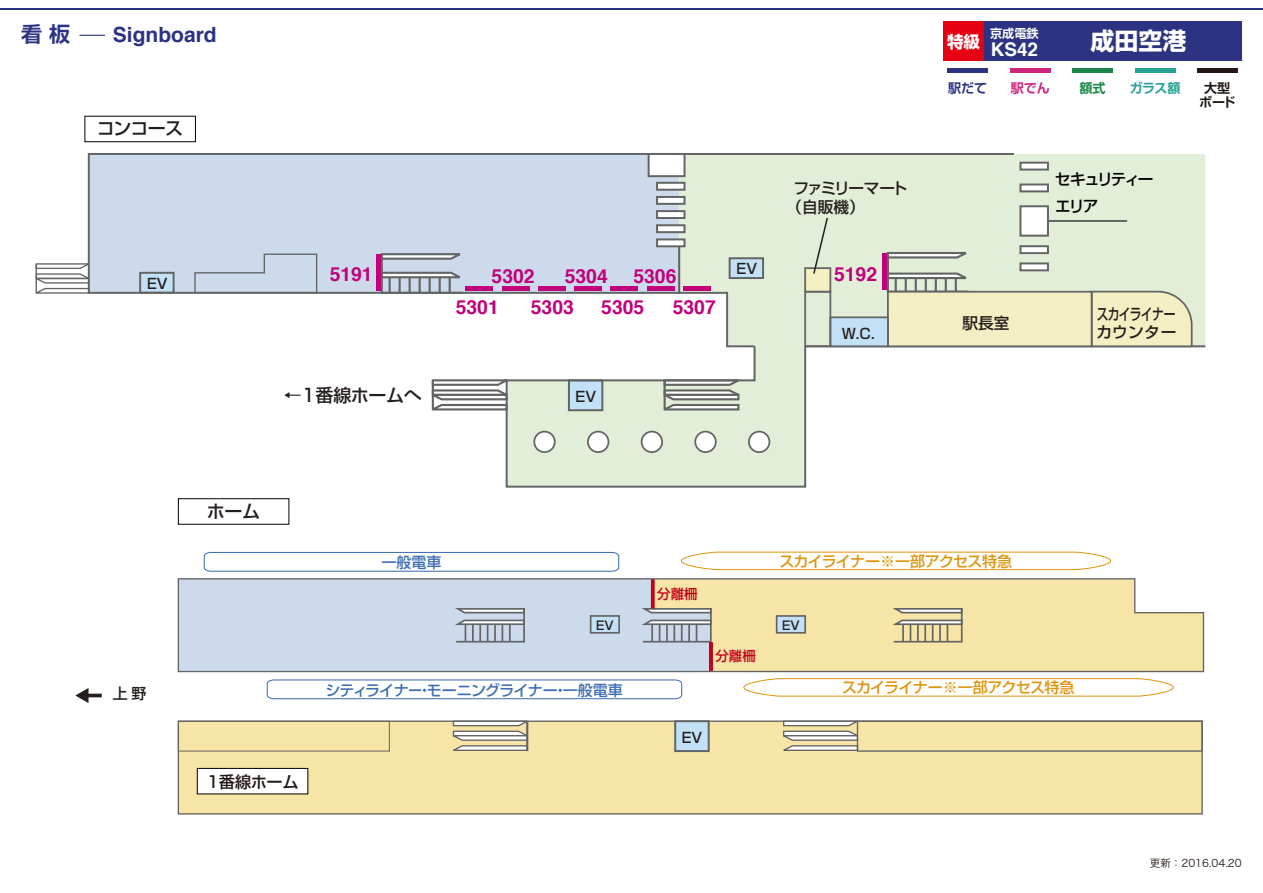
<style>
.page{position:relative;width:1263px;height:893px;background:#fff}
.page>*{position:absolute;margin:0;border:0;box-sizing:border-box;transform-origin:0 0}
.t1{font:700 24px "Shin Go Pro";color:#fff}
.t2{font:700 21px "Helvetica";color:#2b3382}
.t3{font:700 21px "Shin Go Pro De";color:#2b3382}
.t4{font:700 19.35px/30.9px "Helvetica";color:#c2007b}
.t5{font:700 18.9px "Helvetica";color:#fff}
.t6{font:500 18px "Shin Go Pro";letter-spacing:-.03em;color:#241e1c}
.t7{font:700 16.5px "Shin Go Pro";color:#fff}
.t8{font:500 16.2px "Shin Go Pro";letter-spacing:-.03em;color:#231815}
.t9{font:500 15.6px/18.8px "Shin Go Pro";letter-spacing:-.095em;color:#241e1c}
.t10{font:500 15.6px/17.7px "Shin Go Pro";letter-spacing:-.01em;color:#241e1c;scale:.75 1}
.t11{font:500 15.6px/26.4px "Shin Go Pro";letter-spacing:-.12em;color:#000}
.t12{font:500 15.6px "Shin Go Pro";letter-spacing:-.01em;color:#241e1c}
.t13{font:500 15px "Shin Go Pro";letter-spacing:-.045em;color:#dd960f}
.t14{font:500 15px "Shin Go Pro";letter-spacing:-.025em;color:#3e6eb4}
.t15{font:500 14.85px "Shin Go Pro";color:#241e1c}
.t16{font:500 14.25px "Shin Go Pro";color:#241e1c}
.t17{font:500 13.5px "Shin Go Pro";color:#c50018}
.t18{font:700 13.05px/13.8px "Shin Go Pro De";color:#231815;text-align:center}
.t19{font:700 13.05px "Shin Go Pro De";color:#27a095}
.t20{font:700 13.05px "Shin Go Pro De";color:#ce257d}
.t21{font:700 13.05px "Shin Go Pro De";color:#2b3382}
.t22{font:700 13.05px "Shin Go Pro De";color:#1c8648}
.t23{font:500 12.15px "Shin Go Pro";color:#241e1c}
.t24{font:700 12.15px "Shin Go Pro De";color:#fff}
.t25{font:10.5px "Hira Kaku Pro W3";color:#231815}
</style>
<div class="page">
<div style="left:178px;top:721px;width:1024px;height:93px;background:#f7e4a7"></div>
<svg style="left:266px;top:679px;width:417px;height:21px"></svg>
<svg style="left:203px;top:551px;width:417px;height:21px"></svg>
<svg style="left:743px;top:678px;width:431px;height:19px"></svg>
<svg style="left:680px;top:551px;width:432px;height:20px"></svg>
<svg style="left:177px;top:578px;width:474px;height:95px;background:#c7d4e4"></svg>
<svg style="left:651px;top:578px;width:554px;height:95px;background:#ebdcab"></svg>
<div style="left:681px;top:154px;width:524px;height:191px;background:#e2eed8"></div>
<svg style="left:681px;top:153px;width:335px;height:25px;background:#d7e2ce"></svg>
<hr style="left:805px;top:345px;width:400px;height:2px;background:#636464">
<div style="left:87px;top:153px;width:594px;height:141px;background:#ccdaeb"></div>
<div style="left:139px;top:272px;width:36px;height:22px;background:#c2e0f6;border:2px solid #636464"></div>
<svg style="left:194px;top:253px;width:124px;height:41px;background:#c1cddd"></svg>
<div style="left:656px;top:182px;width:29px;height:9px;background:#fff;border:2px solid #636464"></div>
<div style="left:648px;top:153px;width:37px;height:24px;background:#fff;border:2px solid #636464"></div>
<div style="left:656px;top:196px;width:29px;height:9px;background:#fff;border:2px solid #636464"></div>
<div style="left:656px;top:210px;width:29px;height:9px;background:#fff;border:2px solid #636464"></div>
<div style="left:1019px;top:162px;width:30px;height:9px;background:#fff;border:2px solid #636464"></div>
<div style="left:1019px;top:183px;width:30px;height:9px;background:#fff;border:2px solid #636464"></div>
<div style="left:1019px;top:205px;width:30px;height:32px;background:#fff;border:2px solid #636464"></div>
<div style="left:674px;top:720px;width:36px;height:32px;background:#c2e0f6;border:2px solid #636464"></div>
<svg style="left:783px;top:722px;width:74px;height:30px"></svg>
<svg style="left:452px;top:722px;width:77px;height:30px"></svg>
<div style="left:178px;top:720px;width:1025px;height:95px;border:1px solid #636464"></div>
<div style="left:857px;top:720px;width:346px;height:32px;border:1px solid #636464"></div>
<div style="left:178px;top:721px;width:212px;height:30px;border:1px solid #636464"></div>
<hr style="left:526px;top:721px;width:2px;height:30px;background:#636464">
<svg style="left:35px;top:262px;width:56px;height:32px"></svg>
<hr style="left:377px;top:255px;width:4px;height:36px;background:#c2007b">
<svg style="left:75px;top:688px;width:27px;height:15px"></svg>
<div style="left:197px;top:768px;width:111px;height:26px;background:#fff;border:1px solid #050001"></div>
<div style="left:178px;top:498px;width:111px;height:27px;background:#fff;border:1px solid #050001"></div>
<div style="left:85px;top:116px;width:111px;height:26px;background:#fff;border:1px solid #050001"></div>
<svg style="left:380px;top:216px;width:813px;height:272px"></svg>
<hr style="left:0;top:9px;width:1263px;height:1px;background:#2b3382">
<svg style="left:79px;top:35px;width:26px;height:1px"></svg>
<div style="left:943px;top:21px;width:41px;height:40px;background:#e50012"></div>
<div style="left:984px;top:21px;width:258px;height:40px;background:#2b3382"></div>
<div style="left:1010px;top:68px;width:41px;height:5px;background:#ce257d"></div>
<div style="left:947px;top:68px;width:41px;height:5px;background:#2b3382"></div>
<div style="left:1072px;top:68px;width:41px;height:5px;background:#1c8648"></div>
<div style="left:1135px;top:68px;width:41px;height:5px;background:#27a095"></div>
<div style="left:1197px;top:68px;width:41px;height:5px;background:#231815"></div>
<p class="t3" style="left:21px;top:17px;width:50px">看 板</p>
<p class="t2" style="left:113px;top:18px;width:105px">Signboard</p>
<p class="t6" style="left:97px;top:114px;width:88px">コンコース</p>
<p class="t16" style="left:147px;top:272px;width:22px">EV</p>
<p class="t9" style="left:786px;top:177px;width:122px;text-indent:7px">ファミリーマート（自販機）</p>
<p class="t16" style="left:737px;top:257px;width:22px">EV</p>
<p class="t4" style="left:330px;top:259px;width:45px">5191</p>
<p class="t4" style="left:834px;top:259px;width:45px">5192</p>
<p class="t4" style="left:456px;top:292px;width:45px">5301</p>
<p class="t4" style="left:673px;top:261px;width:45px;text-indent:-39px">5306<br>5307</p>
<p class="t4" style="left:531px;top:261px;width:45px;text-indent:-39px">5302<br>5303</p>
<p class="t4" style="left:601px;top:261px;width:45px;text-indent:-36px">5304<br>5305</p>
<p class="t6" style="left:284px;top:380px;width:139px">←１番線ホームへ</p>
<p class="t16" style="left:576px;top:385px;width:22px">EV</p>
<p class="t16" style="left:842px;top:322px;width:35px">W.C.</p>
<p class="t24" style="left:990px;top:23px;width:50px">京成電鉄</p>
<p class="t7" style="left:947px;top:29px;width:34px">特級</p>
<p class="t1" style="left:1090px;top:22px;width:97px">成田空港</p>
<p class="t5" style="left:991px;top:34px;width:49px">KS42</p>
<p class="t21" style="left:948px;top:77px;width:41px">駅だて</p>
<p class="t22" style="left:1079px;top:77px;width:28px">額式</p>
<p class="t19" style="left:1130px;top:77px;width:52px">ガラス額</p>
<p class="t18" style="left:1199px;top:80px;width:38px">大型ボード</p>
<p class="t20" style="left:1011px;top:77px;width:41px">駅でん</p>
<p class="t12" style="left:962px;top:310px;width:49px">駅長室</p>
<p class="t11" style="left:1055px;top:164px;width:100px">セキュリティーエリア</p>
<p class="t10" style="left:1096px;top:303px;width:108px">スカイライナーカウンター</p>
<p class="t6" style="left:207px;top:496px;width:55px">ホーム</p>
<p class="t14" style="left:381px;top:550px;width:61px">一般電車</p>
<p class="t17" style="left:657px;top:583px;width:42px">分離柵</p>
<p class="t13" style="left:779px;top:549px;width:234px">スカイライナー※一部アクセス特急</p>
<p class="t23" style="left:596px;top:615px;width:19px">EV</p>
<p class="t23" style="left:782px;top:615px;width:19px">EV</p>
<p class="t17" style="left:715px;top:645px;width:42px">分離柵</p>
<p class="t15" style="left:113px;top:681px;width:35px">上野</p>
<p class="t14" style="left:325px;top:677px;width:299px">シティライナー・モーニングライナー・一般電車</p>
<p class="t8" style="left:205px;top:768px;width:95px">１番線ホーム</p>
<p class="t16" style="left:682px;top:725px;width:22px">EV</p>
<p class="t13" style="left:842px;top:675px;width:234px">スカイライナー※一部アクセス特急</p>
<p class="t25" style="left:1150px;top:854px;width:93px">更新：2016.04.20</p>
</div>
